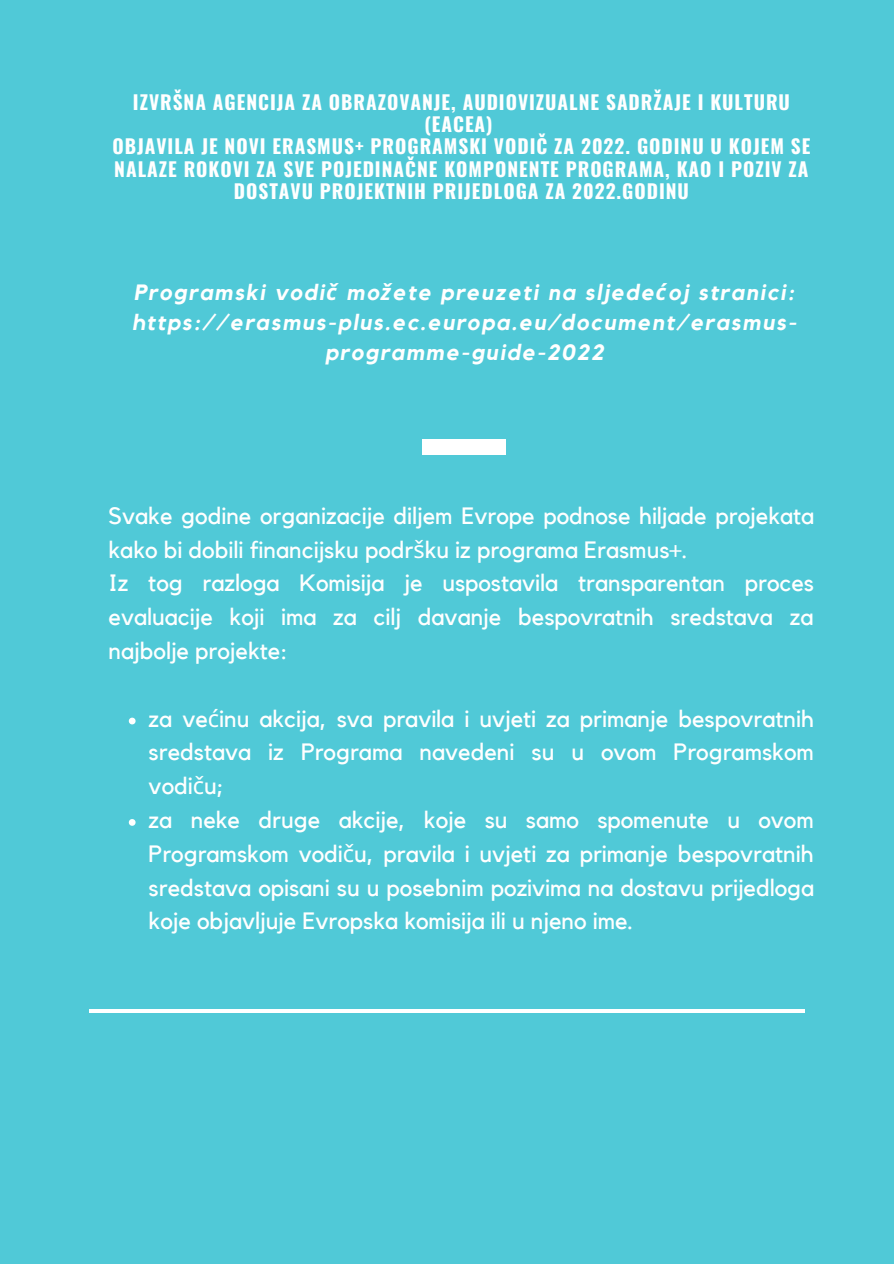
<style>
.page{position:relative;width:894px;height:1264px;background:#fff}
.page>*{position:absolute;margin:0;border:0;box-sizing:border-box;transform-origin:0 0}
.t1{font:23.55px/33.8px "Kollektif";color:#fff;text-align:justify}
.t2{font:italic 700 22.05px/30.5px "Kollektif";letter-spacing:.08em;color:#fff;text-align:center}
.t3{font:700 19.35px/22.4px "Oswald";letter-spacing:.05em;color:#fff;text-align:center}
.s1{font-family:"Noto Sans"}
</style>
<div class="page">
<div style="left:0;top:0;width:893px;height:1263px;background:#50c9d7"></div>
<hr style="left:89px;top:1009px;width:715px;height:3px;background:#fff">
<svg style="left:129px;top:717px;width:6px;height:7px"></svg>
<svg style="left:129px;top:819px;width:6px;height:6px"></svg>
<div style="left:422px;top:439px;width:84px;height:16px;background:#fff"></div>
<p class="t3" style="left:133px;top:90px;width:658px">IZVRŠNA AGENCIJA ZA OBRAZOVANJE, AUDIOVIZUALNE SADRŽAJE I KULTURU (EACEA)</p>
<p class="t3" style="left:112px;top:134px;width:699px">OBJAVILA JE NOVI ERASMUS+ PROGRAMSKI VODIČ ZA 2022. GODINU U KOJEM SE<br>NALAZE ROKOVI ZA SVE POJEDINAČNE KOMPONENTE PROGRAMA, KAO I POZIV ZA<br>DOSTAVU PROJEKTNIH PRIJEDLOGA ZA 2022.GODINU</p>
<p class="t2" style="left:132px;top:277px;width:664px">Programski vodi<span class="s1">č</span> mo<span class="s1">ž</span>ete preuzeti na sljede<span class="s1">ć</span>oj stranici: https://erasmus-plus.ec.europa.eu/document/erasmus&shy;programme-guide-2022</p>
<p class="t1" style="left:108px;top:499px;width:707px">Svake godine organizacije diljem Evrope podnose hiljade projekata kako bi dobili financijsku podr<span class="s1">š</span>ku iz programa Erasmus+.</p>
<p class="t1" style="left:108px;top:567px;width:706px">Iz tog razloga Komisija je uspostavila transparentan proces evaluacije koji ima za cilj davanje bespovratnih sredstava za najbolje projekte:</p>
<p class="t1" style="left:149px;top:702px;width:666px">za ve<span class="s1">ć</span>inu akcija, sva pravila i uvjeti za primanje bespovratnih sredstava iz Programa navedeni su u ovom Programskom vodi<span class="s1">č</span>u;</p>
<p class="t1" style="left:149px;top:803px;width:667px">za neke druge akcije, koje su samo spomenute u ovom Programskom vodi<span class="s1">č</span>u, pravila i uvjeti za primanje bespovratnih sredstava opisani su u posebnim pozivima na dostavu prijedloga koje objavljuje Evropska komisija ili u njeno ime.</p>
</div>
